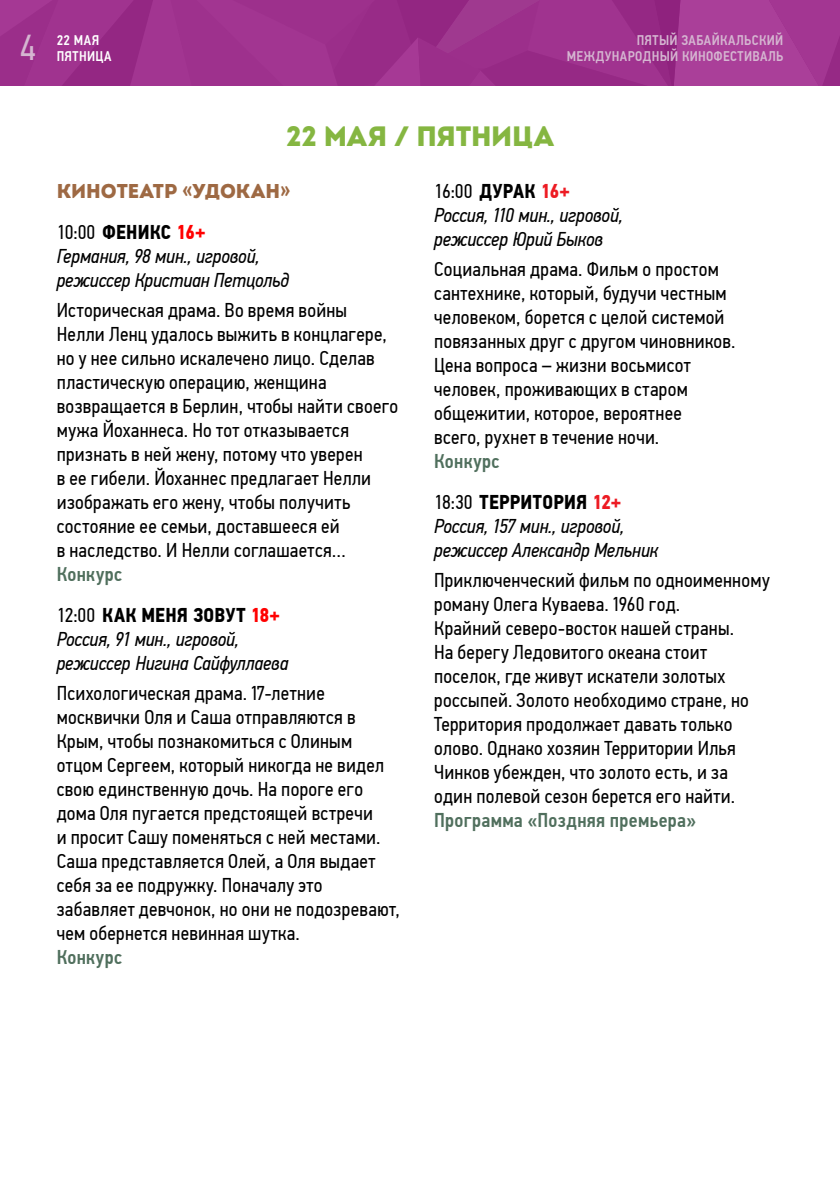
<style>
.page{position:relative;width:840px;height:1191px;background:#fff}
.page>*{position:absolute;margin:0;border:0;box-sizing:border-box;transform-origin:0 0}
.t1{font:36px "PF Din Text Cond Pro";color:#d5b6d1}
.t2{font:900 28px "Intro";letter-spacing:-.01em;color:#85b641}
.t3{font:20px/24px "PF Din Text Cond Pro";letter-spacing:.015em;color:#000}
.t4{font:italic 20px/24px "PF Din Text Cond Pro";letter-spacing:-.005em;color:#000}
.t5{font:700 20px/41px "PF Din Text Cond Pro";letter-spacing:.015em;color:#000}
.t6{font:500 20px "PF Din Text Cond Pro";letter-spacing:.015em;color:#506f5d}
.t7{font:900 20px "Intro";color:#9e6943}
.t8{font:500 14px "PF Din Text Cond Pro";letter-spacing:.025em;color:#d5b6d1}
.t9{font:500 14px/16.8px "PF Din Text Cond Pro";letter-spacing:.03em;color:#fff}
.s1{font-style:normal}
.s2{font-weight:700;font-style:normal}
.s3{font-weight:700;font-style:normal;color:#f00}
.s4{font-weight:500;color:#506f5d}
.s5{font-weight:400}
.s6{color:#f00}
.s7{font-weight:700;font-style:normal;color:#ed1b23}
.s8{color:#ed1b23}
</style>
<div class="page">
<svg style="left:0;top:0;width:839px;height:85px"></svg>
<h1 class="t1" style="left:20px;top:26px;width:18px">4</h1>
<p class="t9" style="left:57px;top:31px;width:56px">22 МАЯ<br>ПЯТНИЦА</p>
<p class="t8" style="left:636px;top:31px;width:148px">ПЯТЫЙ ЗАБАЙКАЛЬСКИЙ</p>
<p class="t8" style="left:566px;top:48px;width:218px">МЕЖДУНАРОДНЫЙ КИНОФЕСТИВАЛЬ</p>
<h2 class="t2" style="left:286px;top:117px;width:269px">22 МАЯ / ПЯТНИЦА</h2>
<p class="t7" style="left:57px;top:178px;width:235px">КИНОТЕАТР «УДОКАН»</p>
<p class="t4" style="left:57px;top:220px;width:234px"><span class="s1">10:00</span> <span class="s2">ФЕНИКС</span> <span class="s3">16+<br></span>Германия, 98 мин., игровой, режиссер Кристиан Петцольд</p>
<p class="t3" style="left:57px;top:298px;width:343px">Историческая драма. Во время войны Нелли Ленц удалось выжить в концлагере, но у нее сильно искалечено лицо. Сделав пластическую операцию, женщина возвращается в Берлин, чтобы найти своего мужа Йоханнеса. Но тот отказывается признать в ней жену, потому что уверен<br>в ее гибели. Йоханнес предлагает Нелли изображать его жену, чтобы получить состояние ее семьи, доставшееся ей<br>в наследство. И Нелли соглашается…</p>
<p class="t5" style="left:57px;top:554px;width:224px"><span class="s4">Конкурс<br></span><span class="s5">12:00</span> КАК МЕНЯ ЗОВУТ <span class="s6">18+</span></p>
<p class="t4" style="left:57px;top:627px;width:233px">Россия, 91 мин., игровой, режиссер Нигина Сайфуллаева</p>
<p class="t3" style="left:57px;top:681px;width:344px">Психологическая драма. 17-летние москвички Оля и Саша отправляются в Крым, чтобы познакомиться с Олиным отцом Сергеем, который никогда не видел свою единственную дочь. На пороге его дома Оля пугается предстоящей встречи<br>и просит Сашу поменяться с ней местами.<br>Саша представляется Олей, а Оля выдает себя за ее подружку. Поначалу это забавляет девчонок, но они не подозревают, чем обернется невинная шутка.</p>
<p class="t6" style="left:57px;top:945px;width:67px">Конкурс</p>
<p class="t4" style="left:434px;top:179px;width:190px"><span class="s1">16:00</span> <span class="s2">ДУРАК</span> <span class="s7">16+<br></span>Россия, 110 мин., игровой, режиссер Юрий Быков</p>
<p class="t3" style="left:434px;top:257px;width:303px">Социальная драма. Фильм о простом сантехнике, который, будучи честным человеком, борется с целой системой повязанных друг с другом чиновников.<br>Цена вопроса – жизни восьмисот человек, проживающих в старом общежитии, которое, вероятнее<br>всего, рухнет в течение ночи.</p>
<p class="t5" style="left:434px;top:441px;width:188px"><span class="s4">Конкурс<br></span><span class="s5">18:30</span> ТЕРРИТОРИЯ <span class="s8">12+</span></p>
<p class="t4" style="left:434px;top:514px;width:225px">Россия, 157 мин., игровой, режиссер Александр Мельник</p>
<p class="t3" style="left:434px;top:568px;width:337px">Приключенческий фильм по одноименному роману Олега Куваева. 1960 год.<br>Крайний северо-восток нашей страны.<br>На берегу Ледовитого океана стоит поселок, где живут искатели золотых россыпей. Золото необходимо стране, но Территория продолжает давать только олово. Однако хозяин Территории Илья Чинков убежден, что золото есть, и за один полевой сезон берется его найти.</p>
<p class="t6" style="left:434px;top:807px;width:263px">Программа «Поздняя премьера»</p>
</div>
